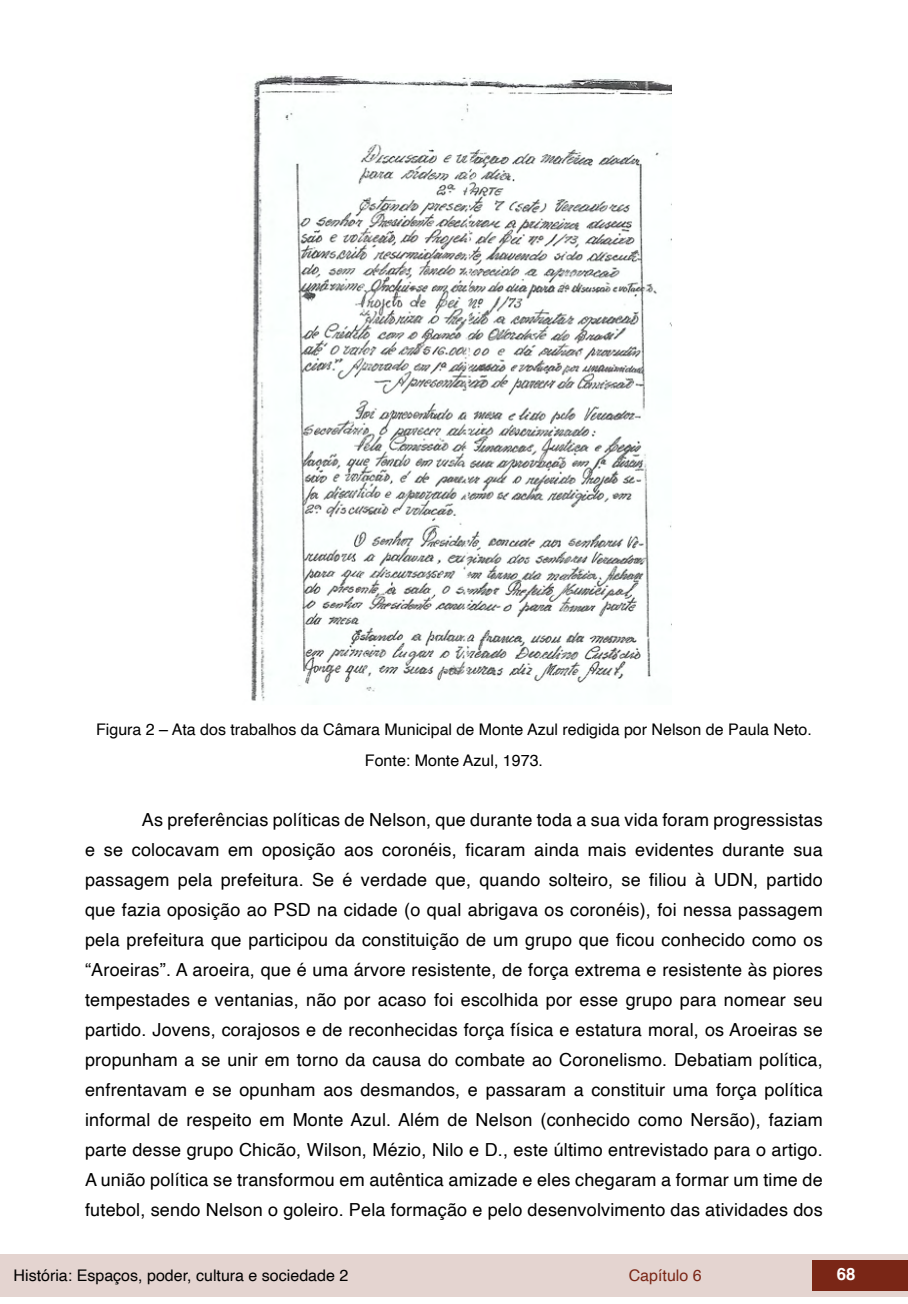
<style>
.page{position:relative;width:908px;height:1304px;background:#fff}
.page>*{position:absolute;margin:0;border:0;box-sizing:border-box;transform-origin:0 0}
.t1{font:18px/30px "Helvetica";letter-spacing:.01em;color:#000;text-align:justify}
.t2{font:700 16.8px "Helvetica";color:#fff}
.t3{font:16px/30.6px "Helvetica";color:#000;text-align:center}
.t4{font:16px "Helvetica";color:#7a2616}
</style>
<div class="page">
<div style="left:0;top:1254px;width:906px;height:43px;background:#e4d4d0"></div>
<div style="left:812px;top:1261px;width:95px;height:30px;background:#7a2616"></div>
<img style="left:251px;top:75px;width:420px;height:626px">
<p class="t3" style="left:96px;top:715px;width:717px">Figura 2 – Ata dos trabalhos da Câmara Municipal de Monte Azul redigida por Nelson de Paula Neto.<br>Fonte: Monte Azul, 1973.</p>
<p class="t1" style="left:85px;top:805px;width:738px;text-indent:57px">As preferências políticas de Nelson, que durante toda a sua vida foram progressistas e se colocavam em oposição aos coronéis, ficaram ainda mais evidentes durante sua passagem pela prefeitura. Se é verdade que, quando solteiro, se filiou à UDN, partido que fazia oposição ao PSD na cidade (o qual abrigava os coronéis), foi nessa passagem pela prefeitura que participou da constituição de um grupo que ficou conhecido como os “Aroeiras”. A aroeira, que é uma árvore resistente, de força extrema e resistente às piores tempestades e ventanias, não por acaso foi escolhida por esse grupo para nomear seu partido. Jovens, corajosos e de reconhecidas força física e estatura moral, os Aroeiras se propunham a se unir em torno da causa do combate ao Coronelismo. Debatiam política, enfrentavam e se opunham aos desmandos, e passaram a constituir uma força política informal de respeito em Monte Azul. Além de Nelson (conhecido como Nersão), faziam parte desse grupo Chicão, Wilson, Mézio, Nilo e D., este último entrevistado para o artigo.<br>A união política se transformou em autêntica amizade e eles chegaram a formar um time de futebol, sendo Nelson o goleiro. Pela formação e pelo desenvolvimento das atividades dos</p>
<p class="t3" style="left:14px;top:1260px;width:336px">História: Espaços, poder, cultura e sociedade 2</p>
<p class="t4" style="left:628px;top:1263px;width:74px">Capítulo 6</p>
<p class="t2" style="left:836px;top:1261px;width:20px">68</p>
</div>
